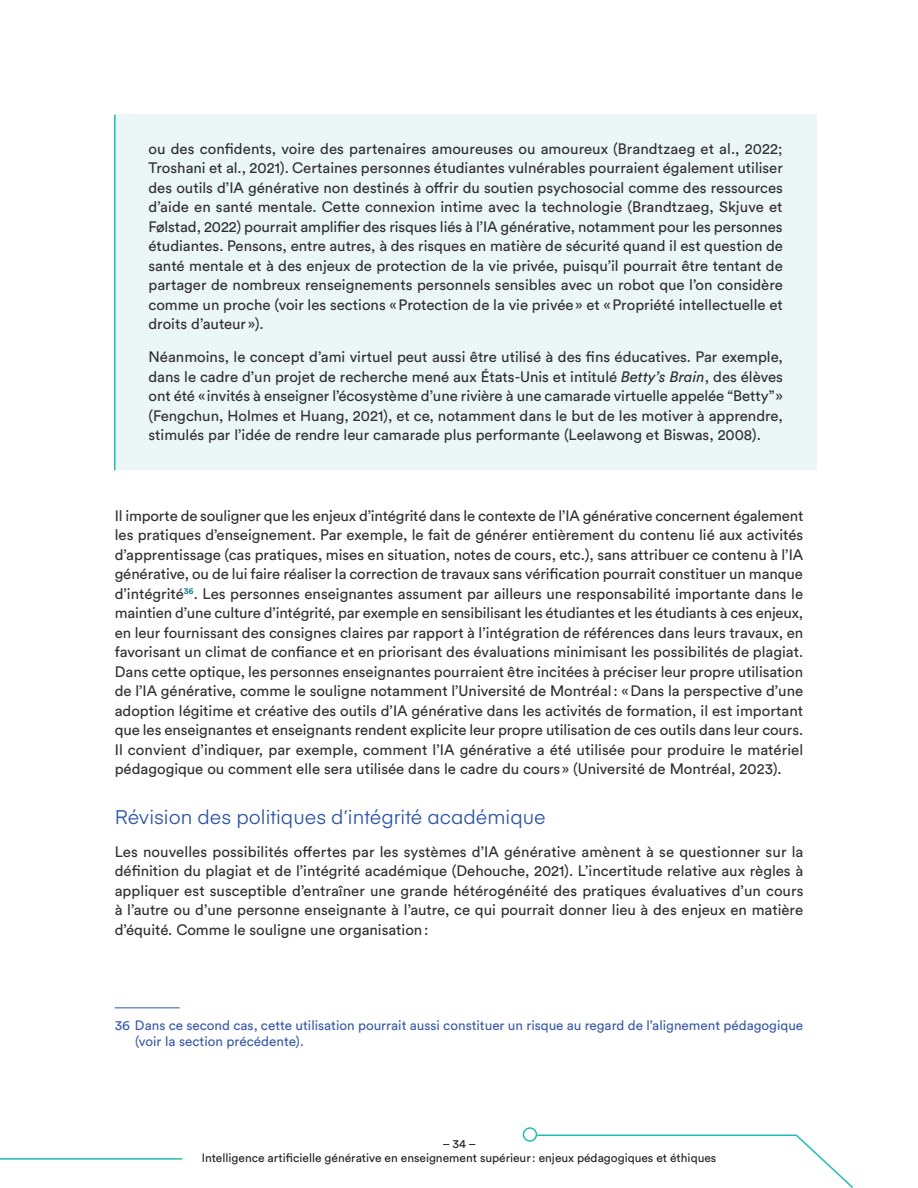
<style>
.page{position:relative;width:918px;height:1188px;background:#fff}
.page>*{position:absolute;margin:0;border:0;box-sizing:border-box;transform-origin:0 0}
.t1{font:19.5px "Eina 03";color:#2d56a5}
.t2{font:15px/19.5px "Circular Std";color:#312f30;text-align:justify}
.t3{font:13.5px/16.5px "Circular Std";color:#395ba9}
.t4{font:12px/14.4px "Circular Std";color:#231f20;text-align:center}
.s1{font-style:italic}
</style>
<div class="page">
<hr style="left:0;top:1158px;width:182px;height:2px;background:#22bcb5">
<svg style="left:536px;top:1134px;width:317px;height:54px"></svg>
<div style="left:523px;top:1127px;width:14px;height:15px;border:2px solid #22bcb5;border-radius:50%"></div>
<div style="left:115px;top:115px;width:702px;height:355px;background:#ebf6f6"></div>
<hr style="left:114px;top:115px;width:2px;height:355px;background:#22bcb5">
<hr style="left:115px;top:1007px;width:65px;height:1px;background:#2d56a5">
<p class="t2" style="left:148px;top:139px;width:636px">ou des confidents, voire des partenaires amoureuses ou amoureux (Brandtzaeg et al., 2022; Troshani et al., 2021). Certaines personnes étudiantes vulnérables pourraient également utiliser des outils d’IA générative non destinés à offrir du soutien psychosocial comme des ressources d’aide en santé mentale. Cette connexion intime avec la technologie (Brandtzaeg, Skjuve et Følstad, 2022) pourrait amplifier des risques liés à l’IA générative, notamment pour les personnes étudiantes. Pensons, entre autres, à des risques en matière de sécurité quand il est question de santé mentale et à des enjeux de protection de la vie privée, puisqu’il pourrait être tentant de partager de nombreux renseignements personnels sensibles avec un robot que l’on considère comme un proche (voir les sections «Protection de la vie privée» et «Propriété intellectuelle et droits d’auteur »).</p>
<p class="t2" style="left:148px;top:347px;width:636px">Néanmoins, le concept d’ami virtuel peut aussi être utilisé à des fins éducatives. Par exemple, dans le cadre d’un projet de recherche mené aux États-Unis et intitulé <span class="s1">Betty’s Brain</span>, des élèves ont été «invités à enseigner l’écosystème d’une rivière à une camarade virtuelle appelée “Betty”» (Fengchun, Holmes et Huang, 2021), et ce, notamment dans le but de les motiver à apprendre, stimulés par l’idée de rendre leur camarade plus performante (Leelawong et Biswas, 2008).</p>
<p class="t2" style="left:115px;top:505px;width:690px">Il importe de souligner que les enjeux d’intégrité dans le contexte de l’IA générative concernent également les pratiques d’enseignement. Par exemple, le fait de générer entièrement du contenu lié aux activités d’apprentissage (cas pratiques, mises en situation, notes de cours, etc.), sans attribuer ce contenu à l’IA générative, ou de lui faire réaliser la correction de travaux sans vérification pourrait constituer un manque d’intégrité<sup>36</sup>. Les personnes enseignantes assument par ailleurs une responsabilité importante dans le maintien d’une culture d’intégrité, par exemple en sensibilisant les étudiantes et les étudiants à ces enjeux, en leur fournissant des consignes claires par rapport à l’intégration de références dans leurs travaux, en favorisant un climat de confiance et en priorisant des évaluations minimisant les possibilités de plagiat.<br>Dans cette optique, les personnes enseignantes pourraient être incitées à préciser leur propre utilisation de l’IA générative, comme le souligne notamment l’Université de Montréal: «Dans la perspective d’une adoption légitime et créative des outils d’IA générative dans les activités de formation, il est important que les enseignantes et enseignants rendent explicite leur propre utilisation de ces outils dans leur cours.<br>Il convient d’indiquer, par exemple, comment l’IA générative a été utilisée pour produire le matériel pédagogique ou comment elle sera utilisée dans le cadre du cours » (Université de Montréal, 2023).</p>
<h3 class="t1" style="left:115px;top:802px;width:433px">Révision des politiques d’intégrité académique</h3>
<p class="t2" style="left:115px;top:841px;width:690px">Les nouvelles possibilités offertes par les systèmes d’IA générative amènent à se questionner sur la définition du plagiat et de l’intégrité académique (Dehouche, 2021). L’incertitude relative aux règles à appliquer est susceptible d’entraîner une grande hétérogénéité des pratiques évaluatives d’un cours à l’autre ou d’une personne enseignante à l’autre, ce qui pourrait donner lieu à des enjeux en matière d’équité. Comme le souligne une organisation:</p>
<p class="t3" style="left:135px;top:1017px;width:670px;text-indent:-20px">36 Dans ce second cas, cette utilisation pourrait aussi constituer un risque au regard de l’alignement pédagogique (voir la section précédente).</p>
<p class="t4" style="left:202px;top:1136px;width:516px">– 34 –<br>Intelligence artificielle générative en enseignement supérieur: enjeux pédagogiques et éthiques</p>
</div>
